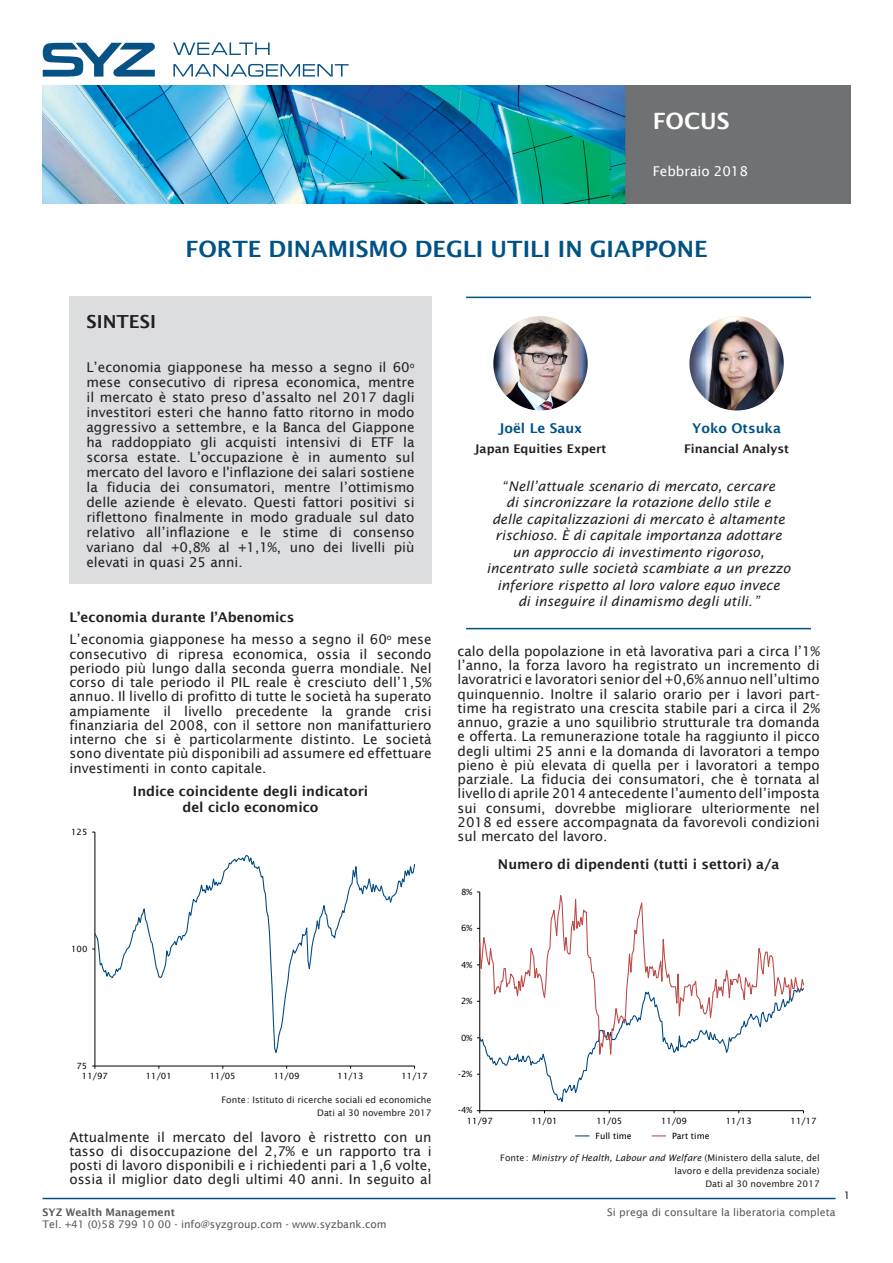
<style>
.page{position:relative;width:893px;height:1263px;background:#fff}
.page>*{position:absolute;margin:0;border:0;box-sizing:border-box;transform-origin:0 0}
.TItre_PRINCIPAL{font:600 22.5px "Lucida Sans";color:#005285}
.t1{font:600 22.5px "Lucida Sans";color:#fff}
.Texte_courant{font:600 18px "Lucida Sans";color:#231f20}
.Texte_courant-2{font:13.5px/14.2px "Lucida Sans";color:#231f20;text-align:justify}
.Texte_courant_-_list{font:13.5px/15px "Lucida Sans";color:#231f20;text-align:justify}
.Texte_courant-3{font:italic 13.5px/16.5px "Lucida Sans";color:#231f20;text-align:center}
.Texte_courant-4{font:600 13.5px/16.5px "Lucida Sans";color:#231f20;text-align:center}
.Texte_courant_-_list-2{font:600 13.5px "Lucida Sans";color:#005285}
.t2{font:13.5px "Lucida Sans";color:#fff}
.Texte_courant_-_list-3{font:600 12px "Lucida Sans";color:#231f20}
.t3{font:10.5px "Lucida Sans";color:#57585a}
.t4{font:600 10.5px "Lucida Sans";color:#57585a}
.Numèro_de_page{font:10.5px "Lucida Sans";color:#231f20}
.Source_data{font:9px/12.8px "Lucida Sans";color:#231f20;text-align:right}
.t5{font:8.55px "Lucida Sans";color:#000}
.s1{font-style:italic}
</style>
<div class="page">
<img style="left:43px;top:86px;width:807px;height:117px">
<svg style="left:43px;top:43px;width:112px;height:34px"></svg>
<svg style="left:173px;top:43px;width:97px;height:12px"></svg>
<svg style="left:173px;top:64px;width:176px;height:13px"></svg>
<hr style="left:43px;top:1198px;width:793px;height:1px;background:#005285">
<div style="left:69px;top:297px;width:363px;height:287px;background:#dcdddf"></div>
<hr style="left:466px;top:628px;width:345px;height:1px;background:#005285">
<hr style="left:466px;top:297px;width:345px;height:1px;background:#005285">
<hr style="left:95px;top:832px;width:1px;height:234px;background:#000">
<hr style="left:95px;top:1066px;width:320px;height:1px;background:#000">
<svg style="left:95px;top:854px;width:265px;height:202px"></svg>
<svg style="left:360px;top:864px;width:55px;height:39px"></svg>
<hr style="left:479px;top:892px;width:1px;height:219px;background:#000">
<svg style="left:480px;top:892px;width:184px;height:49px"></svg>
<svg style="left:477px;top:941px;width:327px;height:172px"></svg>
<svg style="left:575px;top:1135px;width:14px;height:1px"></svg>
<svg style="left:652px;top:1135px;width:14px;height:1px"></svg>
<img style="left:493px;top:316px;width:95px;height:94px;border-radius:47px">
<img style="left:689px;top:316px;width:95px;height:94px;border-radius:47px">
<h1 class="t1" style="left:653px;top:108px;width:78px">FOCUS</h1>
<p class="t2" style="left:653px;top:163px;width:97px">Febbraio 2018</p>
<p class="TItre_PRINCIPAL" style="left:185px;top:236px;width:524px">FORTE DINAMISMO DEGLI UTILI IN GIAPPONE</p>
<p class="Texte_courant" style="left:86px;top:311px;width:71px">SINTESI</p>
<p class="Texte_courant_-_list" style="left:86px;top:360px;width:330px">L’economia giapponese ha messo a segno il 60<sup>o </sup>mese consecutivo di ripresa economica, mentre il mercato è stato preso d’assalto nel 2017 dagli investitori esteri che hanno fatto ritorno in modo aggressivo a settembre, e la Banca del Giappone ha raddoppiato gli acquisti intensivi di ETF la scorsa estate. L’occupazione è in aumento sul mercato del lavoro e l'inflazione dei salari sostiene la fiducia dei consumatori, mentre l’ottimismo delle aziende è elevato. Questi fattori positivi si riflettono finalmente in modo graduale sul dato relativo all’inflazione e le stime di consenso variano dal +0,8% al +1,1%, uno dei livelli più elevati in quasi 25 anni.</p>
<p class="Texte_courant-4" style="left:69px;top:608px;width:226px">L’economia durante l’Abenomics</p>
<p class="Texte_courant-2" style="left:69px;top:632px;width:364px">L’economia giapponese ha messo a segno il 60<sup>o</sup> mese consecutivo di ripresa economica, ossia il secondo periodo più lungo dalla seconda guerra mondiale. Nel corso di tale periodo il PIL reale è cresciuto dell’1,5% annuo. Il livello di profitto di tutte le società ha superato ampiamente il livello precedente la grande crisi finanziaria del 2008, con il settore non manifatturiero interno che si è particolarmente distinto. Le società sono diventate più disponibili ad assumere ed effettuare investimenti in conto capitale.</p>
<p class="t5" style="left:71px;top:827px;width:18px">125</p>
<p class="Texte_courant-4" style="left:133px;top:782px;width:237px">Indice coincidente degli indicatori del ciclo economico</p>
<p class="Texte_courant_-_list-2" style="left:499px;top:421px;width:85px">Joël Le Saux</p>
<p class="Texte_courant_-_list-3" style="left:475px;top:441px;width:133px">Japan Equities Expert</p>
<p class="Texte_courant_-_list-2" style="left:692px;top:421px;width:90px">Yoko Otsuka</p>
<p class="Texte_courant_-_list-3" style="left:684px;top:441px;width:106px">Financial Analyst</p>
<p class="Texte_courant-3" style="left:487px;top:478px;width:305px">“Nell’attuale scenario di mercato, cercare<br>di sincronizzare la rotazione dello stile e<br>delle capitalizzazioni di mercato è altamente rischioso. È di capitale importanza adottare un approccio di investimento rigoroso, incentrato sulle società scambiate a un prezzo inferiore rispetto al loro valore equo invece<br>di inseguire il dinamismo degli utili.”</p>
<p class="Texte_courant-2" style="left:458px;top:644px;width:364px">calo della popolazione in età lavorativa pari a circa l’1% l’anno, la forza lavoro ha registrato un incremento di lavoratrici e lavoratori senior del +0,6% annuo nell’ultimo quinquennio. Inoltre il salario orario per i lavori part&shy;time ha registrato una crescita stabile pari a circa il 2% annuo, grazie a uno squilibrio strutturale tra domanda e offerta. La remunerazione totale ha raggiunto il picco degli ultimi 25 anni e la domanda di lavoratori a tempo pieno è più elevata di quella per i lavoratori a tempo parziale. La fiducia dei consumatori, che è tornata al livello di aprile 2014 antecedente l’aumento dell’imposta sui consumi, dovrebbe migliorare ulteriormente nel 2018 ed essere accompagnata da favorevoli condizioni sul mercato del lavoro.</p>
<p class="t5" style="left:461px;top:887px;width:13px">8%</p>
<p class="Texte_courant-4" style="left:498px;top:856px;width:283px">Numero di dipendenti (tutti i settori) a/a</p>
<p class="t5" style="left:71px;top:944px;width:18px">100</p>
<p class="t5" style="left:461px;top:923px;width:13px">6%</p>
<p class="t5" style="left:461px;top:960px;width:13px">4%</p>
<p class="t5" style="left:461px;top:996px;width:13px">2%</p>
<p class="t5" style="left:77px;top:1061px;width:12px">75</p>
<p class="t5" style="left:82px;top:1071px;width:27px">11/97</p>
<p class="t5" style="left:146px;top:1071px;width:27px">11/01</p>
<p class="t5" style="left:210px;top:1071px;width:27px">11/05</p>
<p class="t5" style="left:274px;top:1071px;width:27px">11/09</p>
<p class="t5" style="left:338px;top:1071px;width:27px">11/13</p>
<p class="t5" style="left:402px;top:1071px;width:27px">11/17</p>
<p class="Source_data" style="left:221px;top:1094px;width:212px">Fonte: Istituto di ricerche sociali ed economiche</p>
<p class="Source_data" style="left:317px;top:1106px;width:116px">Dati al 30 novembre 2017</p>
<p class="Texte_courant-2" style="left:69px;top:1130px;width:364px">Attualmente il mercato del lavoro è ristretto con un tasso di disoccupazione del 2,7% e un rapporto tra i posti di lavoro disponibili e i richiedenti pari a 1,6 volte, ossia il miglior dato degli ultimi 40 anni. In seguito al</p>
<p class="t5" style="left:461px;top:1032px;width:13px">0%</p>
<p class="t5" style="left:458px;top:1069px;width:15px">-2%</p>
<p class="t5" style="left:458px;top:1105px;width:15px">-4%</p>
<p class="t5" style="left:467px;top:1116px;width:27px">11/97</p>
<p class="t5" style="left:532px;top:1116px;width:27px">11/01</p>
<p class="t5" style="left:596px;top:1116px;width:27px">11/05</p>
<p class="t5" style="left:661px;top:1116px;width:27px">11/09</p>
<p class="t5" style="left:726px;top:1116px;width:27px">11/13</p>
<p class="t5" style="left:791px;top:1116px;width:27px">11/17</p>
<p class="t5" style="left:595px;top:1131px;width:38px">Full time</p>
<p class="t5" style="left:672px;top:1131px;width:39px">Part time</p>
<p class="Source_data" style="left:500px;top:1151px;width:321px">Fonte: <span class="s1">Ministry of Health, Labour and Welfare</span> (Ministero della salute, del lavoro e della previdenza sociale)</p>
<p class="Source_data" style="left:705px;top:1177px;width:116px">Dati al 30 novembre 2017</p>
<p class="t4" style="left:43px;top:1207px;width:134px">SYZ Wealth Management</p>
<p class="t3" style="left:607px;top:1206px;width:230px">Si prega di consultare la liberatoria completa</p>
<p class="t3" style="left:43px;top:1219px;width:346px">Tel. +41 (0)58 799 10 00 - info@syzgroup.com - www.syzbank.com</p>
<p class="Numèro_de_page" style="left:844px;top:1189px;width:8px">1</p>
</div>
